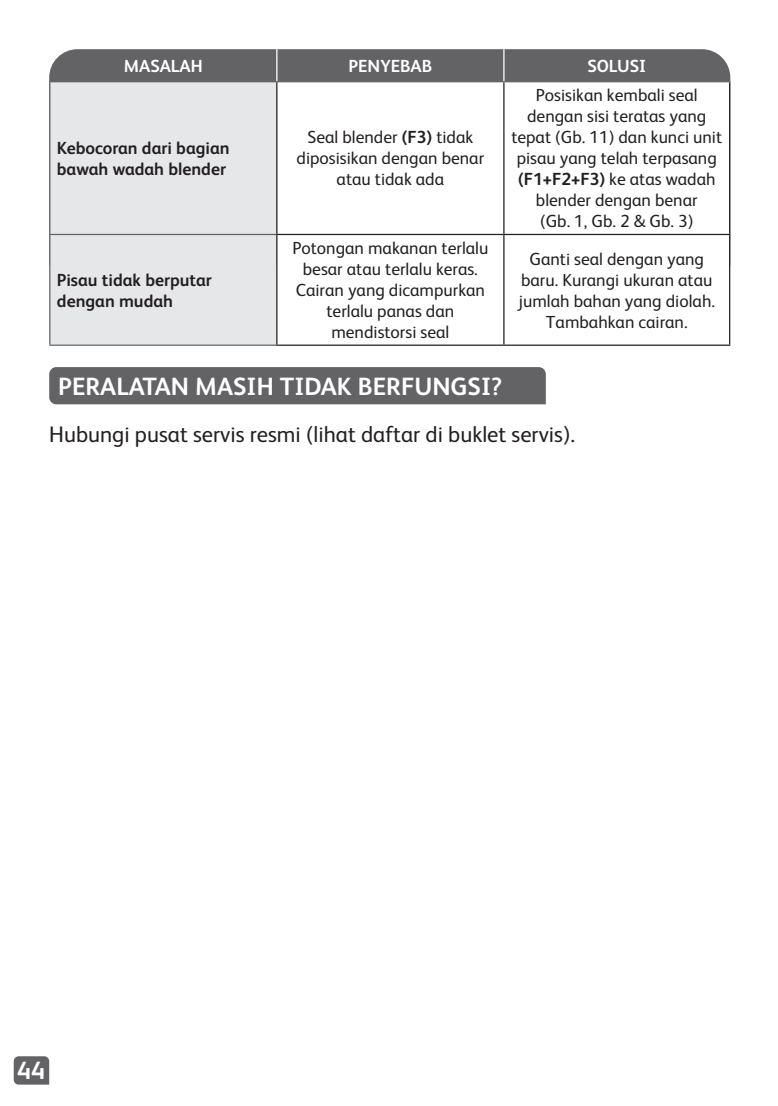
<style>
.page{position:relative;width:778px;height:1106px;background:#fff}
.page>*{position:absolute;margin:0;border:0;box-sizing:border-box;transform-origin:0 0}
.t1{font:700 25px "FS Albert";color:#fff}
.t2{font:22.5px "FS Albert";color:#231f20}
.t3{font:17.5px/21px "FS Albert";color:#231f20;text-align:center}
.t4{font:700 17.5px/21px "FS Albert";color:#231f20}
.t5{font:700 17.5px "FS Albert";color:#fff}
.s1{font-weight:700}
</style>
<div class="page">
<svg style="left:14px;top:1056px;width:35px;height:28px"></svg>
<div style="left:49px;top:367px;width:496px;height:37px;background:#636366"></div>
<div style="left:49px;top:49px;width:680px;height:32px;background:#636366"></div>
<div style="left:50px;top:82px;width:226px;height:262px;background:#e6e7e9"></div>
<svg style="left:277px;top:82px;width:451px;height:262px"></svg>
<hr style="left:276px;top:49px;width:1px;height:32px;background:#fff">
<hr style="left:503px;top:49px;width:1px;height:32px;background:#fff">
<hr style="left:49px;top:82px;width:1px;height:152px;background:#636366">
<hr style="left:49px;top:234px;width:227px;height:1px;background:#636366">
<hr style="left:49px;top:235px;width:1px;height:109px;background:#636366">
<hr style="left:49px;top:344px;width:227px;height:2px;background:#636366">
<hr style="left:276px;top:82px;width:1px;height:152px;background:#231f20">
<hr style="left:503px;top:82px;width:1px;height:152px;background:#231f20">
<hr style="left:728px;top:82px;width:1px;height:152px;background:#231f20">
<hr style="left:276px;top:234px;width:227px;height:1px;background:#231f20">
<hr style="left:276px;top:235px;width:1px;height:109px;background:#231f20">
<hr style="left:503px;top:234px;width:226px;height:1px;background:#231f20">
<hr style="left:503px;top:235px;width:1px;height:109px;background:#231f20">
<hr style="left:728px;top:235px;width:1px;height:109px;background:#231f20">
<hr style="left:276px;top:344px;width:227px;height:2px;background:#231f20">
<hr style="left:503px;top:344px;width:226px;height:2px;background:#231f20">
<hr style="left:49px;top:81px;width:228px;height:1px;background:#636366">
<hr style="left:277px;top:81px;width:226px;height:1px;background:#636366">
<hr style="left:503px;top:81px;width:226px;height:1px;background:#636366">
<p class="t5" style="left:124px;top:54px;width:81px">MASALAH</p>
<p class="t5" style="left:348px;top:54px;width:85px">PENYEBAB</p>
<p class="t5" style="left:587px;top:54px;width:60px">SOLUSI</p>
<p class="t4" style="left:57px;top:137px;width:174px">Kebocoran dari bagian bawah wadah blender</p>
<p class="t3" style="left:296px;top:127px;width:189px">Seal blender <span class="s1">(F3)</span> tidak diposisikan dengan benar atau tidak ada</p>
<p class="t3" style="left:511px;top:85px;width:212px">Posisikan kembali seal dengan sisi teratas yang tepat (Gb. 11) dan kunci unit pisau yang telah terpasang <span class="s1">(F1+F2+F3)</span> ke atas wadah blender dengan benar<br>(Gb. 1, Gb. 2 &amp; Gb. 3)</p>
<p class="t4" style="left:57px;top:268px;width:156px">Pisau tidak berputar dengan mudah</p>
<p class="t3" style="left:292px;top:237px;width:197px">Potongan makanan terlalu besar atau terlalu keras.<br>Cairan yang dicampurkan terlalu panas dan mendistorsi seal</p>
<p class="t3" style="left:518px;top:248px;width:198px">Ganti seal dengan yang baru. Kurangi ukuran atau jumlah bahan yang diolah.<br>Tambahkan cairan.</p>
<h1 class="t1" style="left:58px;top:369px;width:445px">PERALATAN MASIH TIDAK BERFUNGSI?</h1>
<p class="t2" style="left:49px;top:421px;width:527px">Hubungi pusat servis resmi (lihat daftar di buklet servis).</p>
<h1 class="t1" style="left:17px;top:1053px;width:30px">44</h1>
</div>
